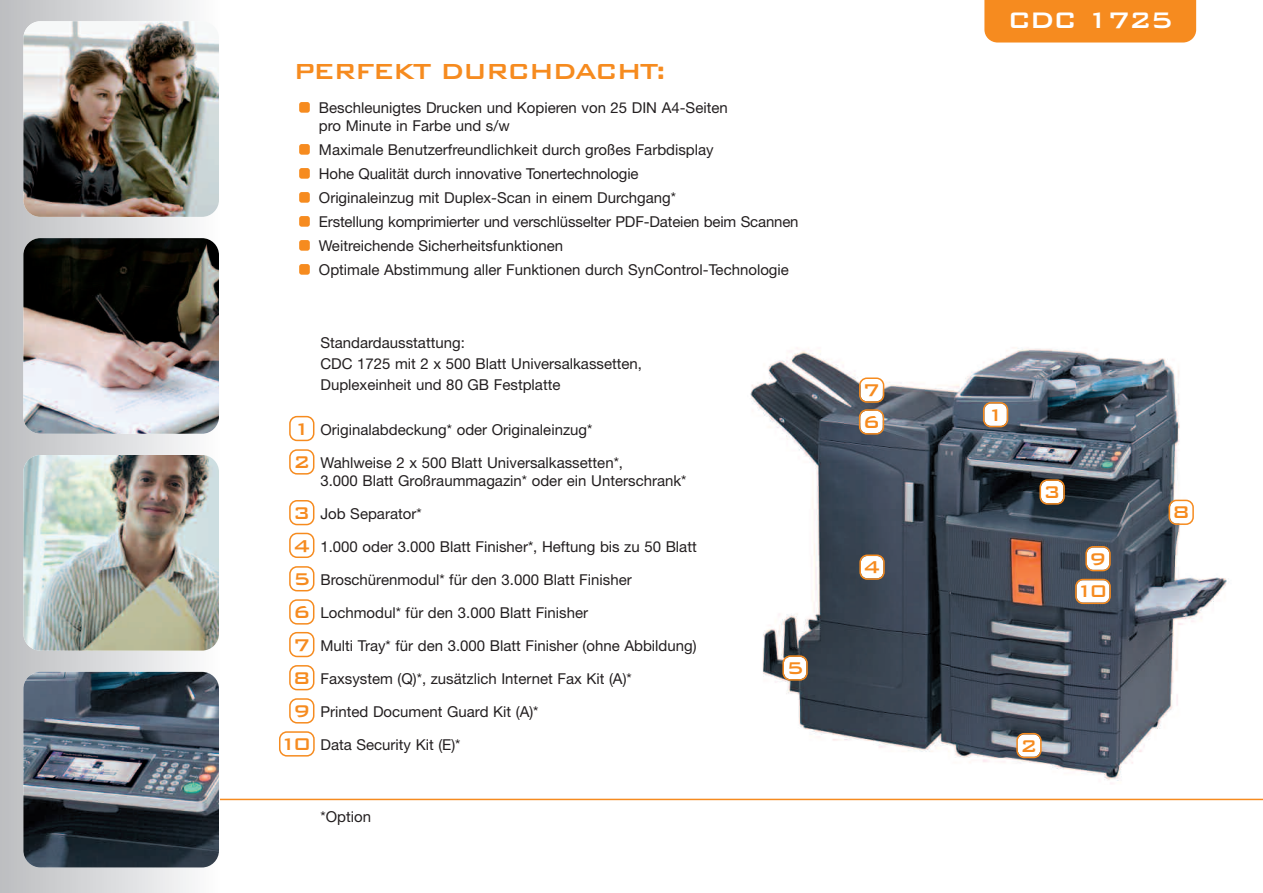
<style>
.page{position:relative;width:1263px;height:893px;background:#fff}
.page>*{position:absolute;margin:0;border:0;box-sizing:border-box;transform-origin:0 0}
.t1{font:500 30px "Bank Gothic BT";letter-spacing:-.06em;color:#fff}
.t2{font:500 29.1px "Bank Gothic BT";letter-spacing:-.06em;color:#f68b1f}
.t3{font:500 22.65px/33.2px "Bank Gothic BT";color:#f68b1f}
.t4{font:15px/24px "Helvetica Neue LT";color:#231f20}
</style>
<div class="page">
<img style="left:750px;top:347px;width:477px;height:437px">
<hr style="left:7px;top:799px;width:1256px;height:1px;background:#f68b1f">
<div style="left:0;top:0;width:219px;height:893px;background:linear-gradient(to right,#bcbdc0,#fcfcfd)"></div>
<img style="left:23px;top:455px;width:196px;height:196px;border-radius:17px">
<img style="left:23px;top:238px;width:196px;height:196px;border-radius:17px">
<img style="left:23px;top:21px;width:196px;height:196px;border-radius:17px">
<img style="left:23px;top:672px;width:196px;height:195px;border-radius:17px">
<div style="left:984px;top:0;width:212px;height:43px;background:#f68b1f"></div>
<svg style="left:289px;top:632px;width:25px;height:25px"></svg>
<svg style="left:289px;top:599px;width:25px;height:26px"></svg>
<svg style="left:289px;top:566px;width:25px;height:25px"></svg>
<svg style="left:289px;top:533px;width:25px;height:25px"></svg>
<svg style="left:289px;top:500px;width:25px;height:25px"></svg>
<svg style="left:289px;top:449px;width:25px;height:26px"></svg>
<svg style="left:289px;top:416px;width:25px;height:25px"></svg>
<svg style="left:289px;top:665px;width:25px;height:25px"></svg>
<svg style="left:289px;top:698px;width:25px;height:25px"></svg>
<svg style="left:279px;top:731px;width:36px;height:26px"></svg>
<div style="left:299px;top:102px;width:11px;height:11px;background:#f68b1f;border-radius:3px"></div>
<div style="left:299px;top:144px;width:11px;height:11px;background:#f68b1f;border-radius:3px"></div>
<div style="left:299px;top:240px;width:11px;height:11px;background:#f68b1f;border-radius:3px"></div>
<div style="left:299px;top:168px;width:11px;height:11px;background:#f68b1f;border-radius:3px"></div>
<div style="left:299px;top:192px;width:11px;height:11px;background:#f68b1f;border-radius:3px"></div>
<div style="left:299px;top:216px;width:11px;height:11px;background:#f68b1f;border-radius:3px"></div>
<div style="left:299px;top:264px;width:11px;height:11px;background:#f68b1f;border-radius:3px"></div>
<svg style="left:859px;top:377px;width:25px;height:26px"></svg>
<svg style="left:983px;top:402px;width:25px;height:25px"></svg>
<svg style="left:1039px;top:479px;width:26px;height:26px"></svg>
<svg style="left:1085px;top:546px;width:26px;height:25px"></svg>
<svg style="left:1168px;top:500px;width:26px;height:25px"></svg>
<svg style="left:859px;top:554px;width:26px;height:26px"></svg>
<svg style="left:859px;top:409px;width:25px;height:26px"></svg>
<svg style="left:1016px;top:733px;width:26px;height:25px"></svg>
<svg style="left:782px;top:655px;width:26px;height:26px"></svg>
<svg style="left:1075px;top:579px;width:36px;height:25px"></svg>
<h2 class="t2" style="left:293px;top:52px;width:374px">PERFEKT DURCHDACHT:</h2>
<p class="t4" style="left:319px;top:100px;width:410px;line-height:18px">Beschleunigtes Drucken und Kopieren von 25 DIN A4-Seiten pro Minute in Farbe und s/w</p>
<p class="t4" style="left:319px;top:139px;width:481px">Maximale Benutzerfreundlichkeit durch großes Farbdisplay<br>Hohe Qualität durch innovative Tonertechnologie<br>Originaleinzug mit Duplex-Scan in einem Durchgang*<br>Erstellung komprimierter und verschlüsselter PDF-Dateien beim Scannen Weitreichende Sicherheitsfunktionen<br>Optimale Abstimmung aller Funktionen durch SynControl-Technologie</p>
<h3 class="t3" style="left:293px;top:410px;width:19px">1</h3>
<h3 class="t3" style="left:293px;top:444px;width:19px">2</h3>
<h3 class="t3" style="left:293px;top:494px;width:19px">3</h3>
<h3 class="t3" style="left:293px;top:527px;width:19px">4</h3>
<h3 class="t3" style="left:293px;top:561px;width:19px">5</h3>
<h3 class="t3" style="left:293px;top:594px;width:19px">6</h3>
<h3 class="t3" style="left:293px;top:626px;width:19px">7</h3>
<h3 class="t3" style="left:293px;top:659px;width:19px">8<br>9</h3>
<h3 class="t3" style="left:280px;top:725px;width:33px">10</h3>
<p class="t4" style="left:320px;top:333px;width:323px;line-height:21px">Standardausstattung:<br>CDC 1725 mit 2 x 500 Blatt Universalkassetten,<br>Duplexeinheit und 80 GB Festplatte</p>
<p class="t4" style="left:320px;top:419px;width:273px">Originalabdeckung* oder Originaleinzug*</p>
<p class="t4" style="left:320px;top:455px;width:368px;line-height:18px">Wahlweise 2 x 500 Blatt Universalkassetten*,<br>3.000 Blatt Großraummagazin* oder ein Unterschrank*</p>
<p class="t4" style="left:320px;top:503px;width:103px">Job Separator*</p>
<p class="t4" style="left:320px;top:536px;width:378px">1.000 oder 3.000 Blatt Finisher*, Heftung bis zu 50 Blatt</p>
<p class="t4" style="left:320px;top:569px;width:313px">Broschürenmodul* für den 3.000 Blatt Finisher</p>
<p class="t4" style="left:320px;top:602px;width:269px">Lochmodul* für den 3.000 Blatt Finisher</p>
<p class="t4" style="left:320px;top:635px;width:378px">Multi Tray* für den 3.000 Blatt Finisher (ohne Abbildung)</p>
<p class="t4" style="left:320px;top:668px;width:313px">Faxsystem (Q)*, zusätzlich Internet Fax Kit (A)*</p>
<p class="t4" style="left:320px;top:701px;width:220px">Printed Document Guard Kit (A)*</p>
<p class="t4" style="left:320px;top:734px;width:142px">Data Security Kit (E)*</p>
<p class="t4" style="left:320px;top:806px;width:52px">*Option</p>
<h3 class="t3" style="left:786px;top:650px;width:19px">5</h3>
<h3 class="t3" style="left:863px;top:372px;width:19px">7</h3>
<h3 class="t3" style="left:863px;top:404px;width:19px">6</h3>
<h3 class="t3" style="left:863px;top:549px;width:19px">4</h3>
<h1 class="t1" style="left:1007px;top:0;width:167px">CDC 1725</h1>
<h3 class="t3" style="left:987px;top:396px;width:19px">1</h3>
<h3 class="t3" style="left:1043px;top:474px;width:19px">3</h3>
<h3 class="t3" style="left:1089px;top:540px;width:19px">9</h3>
<h3 class="t3" style="left:1076px;top:573px;width:33px">10</h3>
<h3 class="t3" style="left:1020px;top:727px;width:19px">2</h3>
<h3 class="t3" style="left:1172px;top:494px;width:19px">8</h3>
</div>
